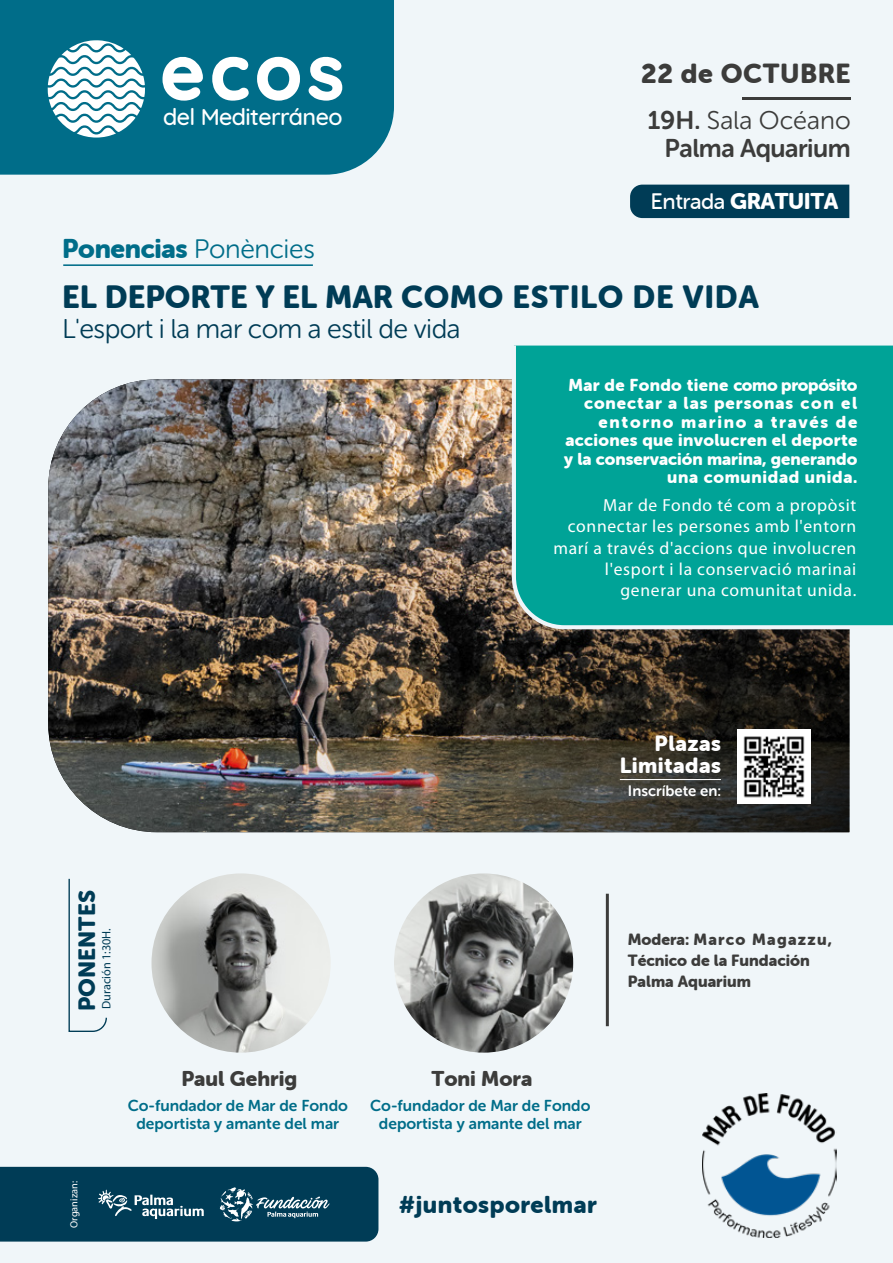
<style>
.page{position:relative;width:893px;height:1263px;background:#f0f6f9}
.page>*{position:absolute;margin:0;border:0;box-sizing:border-box;transform-origin:0 0}
.t1{font:31.5px "Museo Sans Rounded 900";letter-spacing:.02em;color:#003c56}
.t2{font:27px "Museo Sans Rounded 300";letter-spacing:-.02em;color:#003c56}
.t3{font:27px "Museo Sans Rounded 900";letter-spacing:.02em;color:#3c3c3b}
.t4{font:26.55px "Museo Sans Rounded 900";letter-spacing:-.01em;color:#006d89}
.t5{font:25.5px "Museo Sans Rounded 300";color:#3c3c3b}
.t6{font:25.5px "Museo Sans Rounded 700";letter-spacing:-.02em;color:#3c3c3b}
.t7{font:23.85px "Museo Sans Rounded 900";letter-spacing:.02em;color:#003c56}
.t8{font:500 23.25px "Quicksand";letter-spacing:-.025em;color:#fff}
.t9{font:23.1px "Museo Sans Rounded 900";color:#003c56}
.t10{font:22.35px "Museo Sans Rounded 900";letter-spacing:-.02em;color:#fff}
.t11{font:21.6px/21.9px "Museo Sans Rounded 900";letter-spacing:.02em;color:#fff;text-align:right}
.t12{font:21px "Museo Sans Rounded 900";color:#3c3c3b}
.t13{font:17.55px/21px "Myriad Pro";letter-spacing:.04em;color:#fff;text-align:right}
.t14{font:16.95px/18.5px "Museo Sans Rounded 900";letter-spacing:.02em;color:#fff;text-align:right}
.t15{font:15.9px/20.5px "Museo Sans Rounded 900";color:#3c3c3b}
.t16{font:15.75px/17.9px "Museo Sans Rounded 700";color:#006d89;text-align:center}
.t17{font:15px "Museo Sans Rounded 700";color:#fff}
.t18{font:12.3px "Myriad Pro";color:#003c56}
.t19{font:10.35px "Myriad Pro";color:#fff}
.s1{font-family:"Museo Sans Rounded 300"}
.s2{font-family:"Museo Sans Rounded 700"}
.s3{font-family:"Museo Sans Rounded 500"}
</style>
<div class="page">
<img style="left:48px;top:379px;width:801px;height:453px">
<hr style="left:742px;top:97px;width:108px;height:3px;background:#3c3c3b">
<div style="left:630px;top:185px;width:219px;height:33px;background:#003c56"></div>
<div style="left:0;top:0;width:394px;height:175px;background:#006d89"></div>
<hr style="left:63px;top:264px;width:250px;height:2px;background:#006d89">
<svg style="left:162px;top:56px;width:41px;height:45px"></svg>
<svg style="left:212px;top:57px;width:37px;height:44px"></svg>
<svg style="left:257px;top:57px;width:43px;height:44px"></svg>
<svg style="left:309px;top:56px;width:33px;height:45px"></svg>
<svg style="left:48px;top:40px;width:97px;height:98px"></svg>
<svg style="left:68px;top:878px;width:39px;height:154px"></svg>
<hr style="left:606px;top:894px;width:3px;height:132px;background:#3c3c3b">
<img style="left:151px;top:873px;width:180px;height:180px;border-radius:90px">
<img style="left:394px;top:873px;width:179px;height:180px;border-radius:90px">
<img style="left:703px;top:1094px;width:133px;height:143px">
<svg style="left:0;top:1167px;width:378px;height:74px;background:#0d465e"></svg>
<div style="left:512px;top:346px;width:381px;height:283px;background:#00a397"></div>
<hr style="left:620px;top:779px;width:101px;height:1px;background:#fff">
<img style="left:737px;top:729px;width:74px;height:74px">
<h3 class="t8" style="left:163px;top:98px;width:181px">del Mediterráneo</h3>
<h3 class="t4" style="left:62px;top:234px;width:254px">Ponencias <span class="s1">Ponències</span></h3>
<h2 class="t3" style="left:641px;top:58px;width:211px">22 de OCTUBRE</h2>
<h3 class="t5" style="left:648px;top:107px;width:204px"><span class="s2">19H.</span> Sala Océano</h3>
<h3 class="t6" style="left:665px;top:134px;width:188px">Palma Aquarium</h3>
<h3 class="t10" style="left:651px;top:188px;width:189px"><span class="s3">Entrada</span> GRATUITA</h3>
<h1 class="t1" style="left:62px;top:279px;width:698px">EL DEPORTE Y EL MAR COMO ESTILO DE VIDA</h1>
<h2 class="t2" style="left:62px;top:314px;width:400px">L'esport i la mar com a estil de vida</h2>
<p class="t14" style="left:564px;top:376px;width:295px">Mar de Fondo tiene como propósito conectar a las personas con el entorno marino a través de acciones que involucren el deporte y la conservación marina, generando una comunidad unida.</p>
<p class="t13" style="left:553px;top:495px;width:304px">Mar de Fondo té com a propòsit connectar les persones amb l'entorn marí a través d'accions que involucren l'esport i la conservació marinai generar una comunitat unida.</p>
<p class="t11" style="left:620px;top:733px;width:103px">Plazas<br>Limitadas</p>
<p class="t17" style="left:628px;top:783px;width:95px">Inscríbete en:</p>
<h3 class="t9" style="left:74px;top:1011px;width:122px;rotate:-90deg">PONENTES</h3>
<p class="t18" style="left:100px;top:1009px;width:83px;rotate:-90deg">Duración 1:30H.</p>
<p class="t15" style="left:628px;top:930px;width:206px">Modera: Marco Magazzu,<br>Técnico de la Fundación<br>Palma Aquarium</p>
<p class="t19" style="left:68px;top:1228px;width:48px;rotate:-90deg">Organizan:</p>
<p class="t12" style="left:181px;top:1066px;width:117px">Paul Gehrig</p>
<p class="t16" style="left:128px;top:1097px;width:222px">Co-fundador de Mar de Fondo deportista y amante del mar</p>
<p class="t12" style="left:431px;top:1066px;width:103px">Toni Mora</p>
<p class="t16" style="left:370px;top:1097px;width:222px">Co-fundador de Mar de Fondo deportista y amante del mar</p>
<h3 class="t7" style="left:399px;top:1191px;width:199px">#juntosporelmar</h3>
</div>
